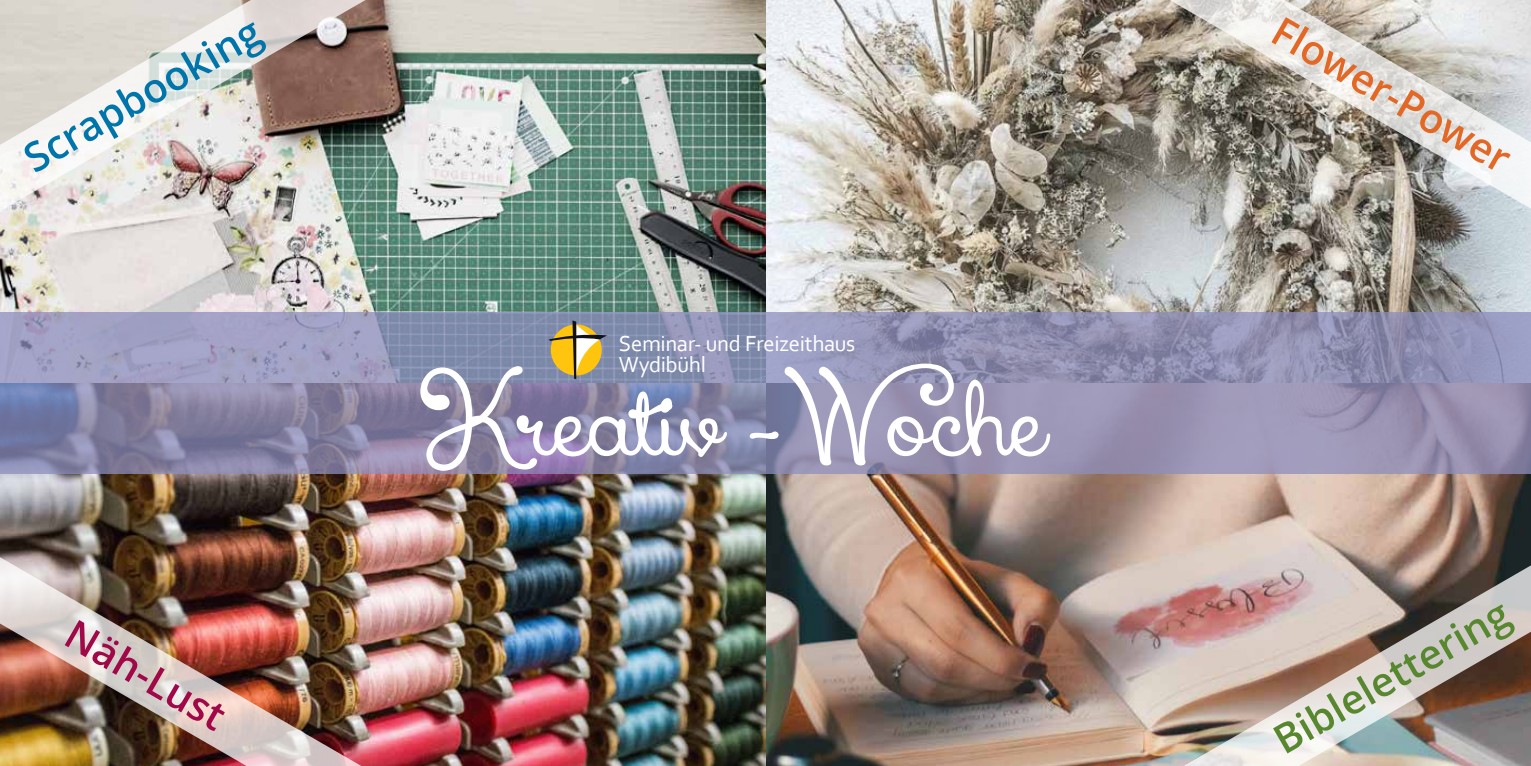
<style>
.page{position:relative;width:1531px;height:766px;background:#fff}
.page>*{position:absolute;margin:0;border:0;box-sizing:border-box;transform-origin:0 0}
.t1{font:87.75px "Xiomara";color:#fff}
.t2{font:600 40.5px "Open Sans";color:#578830}
.t3{font:600 40.5px "Open Sans";color:#e36825}
.t4{font:600 40.5px "Open Sans";color:#0075ab}
.t5{font:600 40.5px "Open Sans";color:#a00848}
.t6{font:22.72px/21.2px "Corbel";letter-spacing:-.015em;color:#fff}
</style>
<div class="page">
<img style="left:0;top:0;width:1531px;height:765px">
<svg style="left:0;top:313px;width:1531px;height:160px;background:#908eb0"></svg>
<img style="left:0;top:0;width:378px;height:236px">
<img style="left:1144px;top:551px;width:387px;height:214px">
<svg style="left:1118px;top:0;width:413px;height:229px;background:#b2aea7"></svg>
<img style="left:0;top:543px;width:402px;height:222px">
<svg style="left:548px;top:320px;width:59px;height:59px;background:#b6a367"></svg>
<h2 class="t4" style="left:13px;top:137px;width:267px;rotate:-30deg">Scrapbooking</h2>
<h2 class="t5" style="left:83px;top:606px;width:179px;rotate:30deg">Näh-Lust</h2>
<p class="t6" style="left:619px;top:332px;width:238px">Seminar- und Freizeithaus<br>Wydibühl</p>
<h1 class="t1" style="left:417px;top:373px;width:631px">Kreativ -Woche</h1>
<h2 class="t3" style="left:1289px;top:3px;width:270px;rotate:30deg">Flower-Power</h2>
<h2 class="t2" style="left:1263px;top:718px;width:266px;rotate:-30deg">Biblelettering</h2>
</div>
